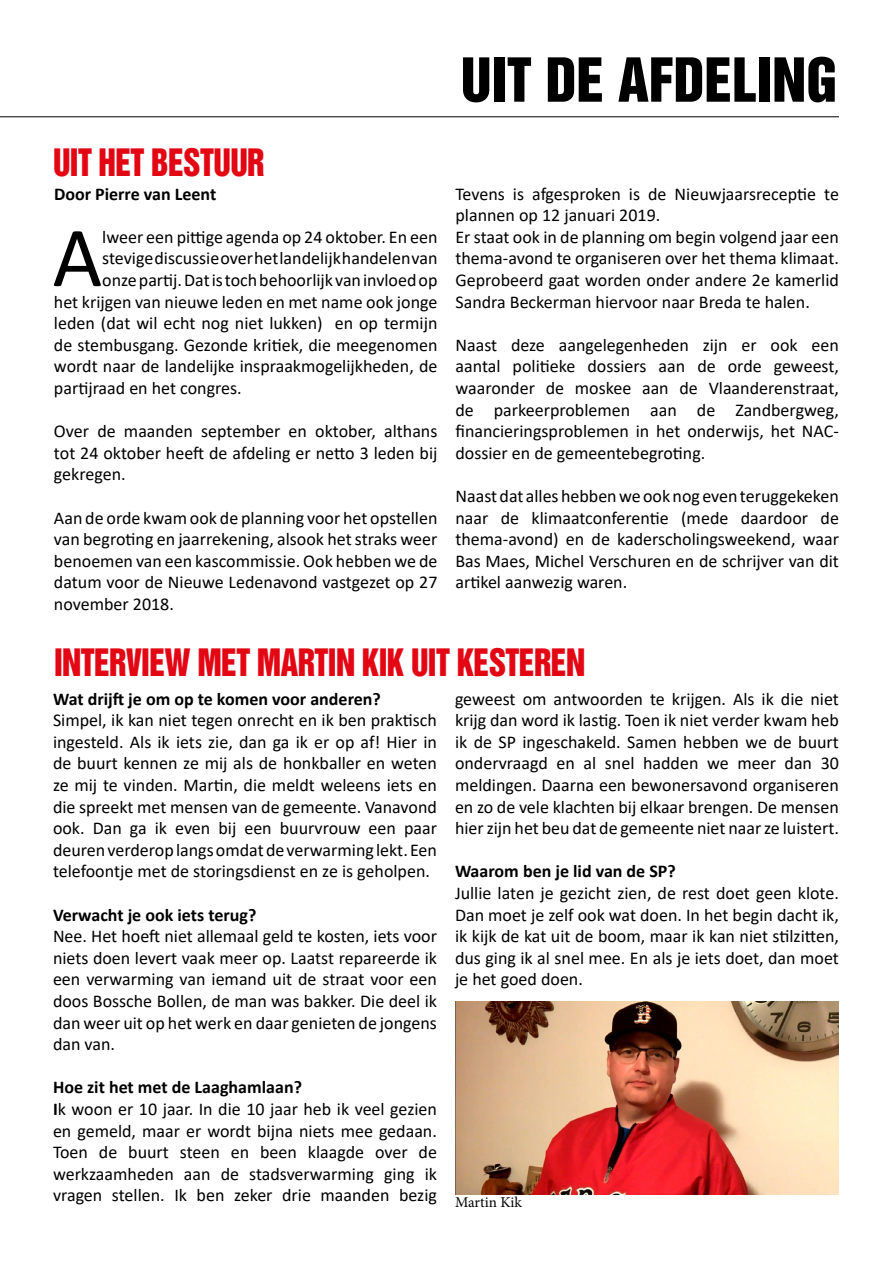
<style>
.page{position:relative;width:893px;height:1263px;background:#fff}
.page>*{position:absolute;margin:0;border:0;box-sizing:border-box;transform-origin:0 0}
.t1{font:86.1px "Calibri";color:#000}
.t2{font:55.5px "Helvetica Inserat LT Pro";color:#000}
.t3{font:34.65px "Helvetica Inserat LT Pro";letter-spacing:-.02em;color:#e30613;scale:.91 1}
.t4{font:18px/21.6px "Calibri";color:#000;text-align:justify}
.t5{font:700 18px "Calibri";color:#000}
.t6{font:15px "Minion Pro";color:#000}
.s1{font-weight:700}
</style>
<div class="page">
<hr style="left:0;top:116px;width:839px;height:1px;background:#000">
<img style="left:455px;top:1001px;width:384px;height:194px">
<h3 class="t3" style="left:53px;top:141px;width:162px">UIT HET BESTUU</h3>
<h3 class="t3" style="left:247px;top:141px;width:21px">R</h3>
<p class="t5" style="left:54px;top:181px;width:164px">Door Pierre van Leent</p>
<h1 class="t1" style="left:53px;top:198px;width:51px">A</h1>
<p class="t4" style="left:102px;top:225px;width:337px">lweer een pittige agenda op 24 oktober. En een</p>
<p class="t4" style="left:102px;top:247px;width:337px">stevige discussie over het landelijk handelen van</p>
<p class="t4" style="left:102px;top:269px;width:337px">onze partij. Dat is toch behoorlijk van invloed op</p>
<p class="t4" style="left:54px;top:290px;width:385px">het krijgen van nieuwe leden en met name ook jonge</p>
<p class="t4" style="left:54px;top:312px;width:385px">leden (dat wil echt nog niet lukken) en op termijn</p>
<p class="t4" style="left:54px;top:333px;width:385px">de stembusgang. Gezonde kritiek, die meegenomen</p>
<p class="t4" style="left:54px;top:355px;width:385px">wordt naar de landelijke inspraakmogelijkheden, de</p>
<p class="t4" style="left:54px;top:377px;width:189px">partijraad en het congres.</p>
<p class="t4" style="left:54px;top:420px;width:385px">Over de maanden september en oktober, althans tot 24 oktober heeft de afdeling er netto 3 leden bij gekregen.</p>
<p class="t4" style="left:54px;top:506px;width:385px">Aan de orde kwam ook de planning voor het opstellen van begroting en jaarrekening, alsook het straks weer benoemen van een kascommissie. Ook hebben we de datum voor de Nieuwe Ledenavond vastgezet op 27 november 2018.</p>
<h2 class="t2" style="left:461px;top:47px;width:378px">UIT DE AFDELING</h2>
<p class="t4" style="left:455px;top:182px;width:385px;text-align:left">Tevens is afgesproken is de Nieuwjaarsreceptie te plannen op 12 januari 2019.<br>Er staat ook in de planning om begin volgend jaar een thema-avond te organiseren over het thema klimaat.<br>Geprobeerd gaat worden onder andere 2e kamerlid Sandra Beckerman hiervoor naar Breda te halen.</p>
<p class="t4" style="left:455px;top:333px;width:385px">Naast deze aangelegenheden zijn er ook een aantal politieke dossiers aan de orde geweest, waaronder de moskee aan de Vlaanderenstraat, de parkeerproblemen aan de Zandbergweg, financieringsproblemen in het onderwijs, het NAC&shy;dossier en de gemeentebegroting.</p>
<p class="t4" style="left:455px;top:485px;width:385px">Naast dat alles hebben we ook nog even teruggekeken naar de klimaatconferentie (mede daardoor de thema-avond) en de kaderscholingsweekend, waar Bas Maes, Michel Verschuren en de schrijver van dit artikel aanwezig waren.</p>
<h3 class="t3" style="left:54px;top:642px;width:582px">INTERVIEW MET MARTIN KIK UIT KESTEREN</h3>
<p class="t5" style="left:53px;top:686px;width:329px">Wat drijft je om op te komen voor anderen?</p>
<p class="t4" style="left:53px;top:709px;width:385px">Simpel, ik kan niet tegen onrecht en ik ben praktisch ingesteld. Als ik iets zie, dan ga ik er op af! Hier in de buurt kennen ze mij als de honkballer en weten ze mij te vinden. Martin, die meldt weleens iets en die spreekt met mensen van de gemeente. Vanavond ook. Dan ga ik even bij een buurvrouw een paar deuren verderop langs omdat de verwarming lekt. Een telefoontje met de storingsdienst en ze is geholpen.</p>
<p class="t5" style="left:53px;top:902px;width:205px">Verwacht je ook iets terug?</p>
<p class="t4" style="left:53px;top:925px;width:385px">Nee. Het hoeft niet allemaal geld te kosten, iets voor niets doen levert vaak meer op. Laatst repareerde ik een verwarming van iemand uit de straat voor een doos Bossche Bollen, de man was bakker. Die deel ik dan weer uit op het werk en daar genieten de jongens dan van.</p>
<p class="t4" style="left:53px;top:1076px;width:385px;text-align:left"><span class="s1">Hoe zit het met de Laaghamlaan?<br>I</span>k woon er 10 jaar. In die 10 jaar heb ik veel gezien en gemeld, maar er wordt bijna niets mee gedaan.<br>Toen de buurt steen en been klaagde over de werkzaamheden aan de stadsverwarming ging ik vragen stellen. Ik ben zeker drie maanden bezig</p>
<p class="t4" style="left:455px;top:687px;width:385px">geweest om antwoorden te krijgen. Als ik die niet krijg dan word ik lastig. Toen ik niet verder kwam heb ik de SP ingeschakeld. Samen hebben we de buurt ondervraagd en al snel hadden we meer dan 30 meldingen. Daarna een bewonersavond organiseren en zo de vele klachten bij elkaar brengen. De mensen hier zijn het beu dat de gemeente niet naar ze luistert.</p>
<p class="t5" style="left:455px;top:859px;width:222px">Waarom ben je lid van de SP?</p>
<p class="t4" style="left:455px;top:882px;width:385px">Jullie laten je gezicht zien, de rest doet geen klote.<br>Dan moet je zelf ook wat doen. In het begin dacht ik, ik kijk de kat uit de boom, maar ik kan niet stilzitten, dus ging ik al snel mee. En als je iets doet, dan moet je het goed doen.</p>
<p class="t6" style="left:455px;top:1192px;width:69px">Martin Kik</p>
</div>
